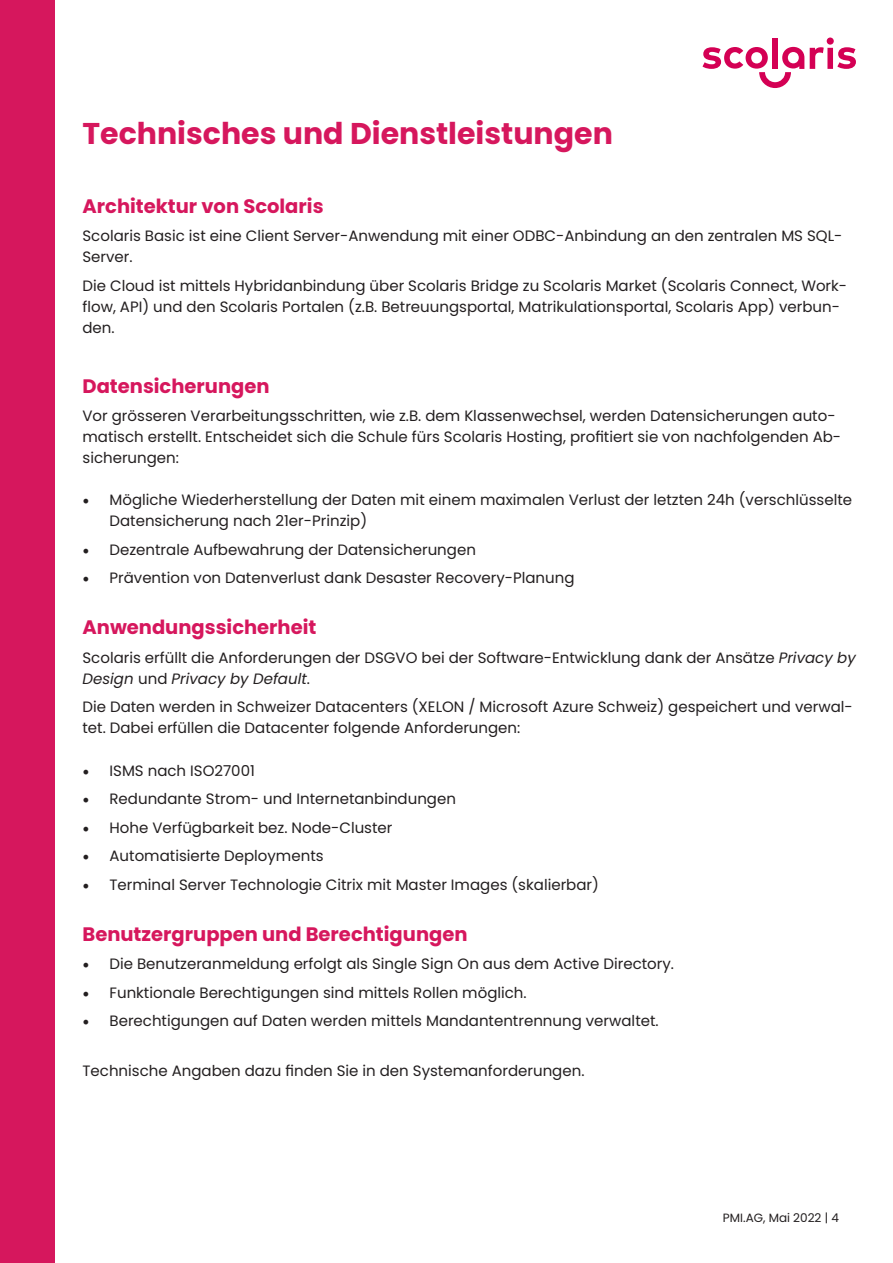
<style>
.page{position:relative;width:893px;height:1263px;background:#fff}
.page>*{position:absolute;margin:0;border:0;box-sizing:border-box;transform-origin:0 0}
.t1{font:700 30px "Poppins";color:#d6175d}
.t2{font:700 19.5px "Poppins";color:#d6175d}
.Absatzformat_2{font:15px/21px "Poppins";color:#231f20}
.Absatzformat_1{font:15px/21px "Poppins";color:#231f20}
.t3{font:12px "Poppins";color:#231f20}
.s1{font-family:"Minion Pro";font-size:18px}
.s2{font-style:italic}
</style>
<div class="page">
<svg style="left:810px;top:38px;width:46px;height:31px"></svg>
<div style="left:772px;top:38px;width:6px;height:31px;background:#d40054"></div>
<svg style="left:702px;top:47px;width:102px;height:41px"></svg>
<div style="left:0;top:0;width:54px;height:1263px;background:#d6175d"></div>
<p class="t1" style="left:82px;top:116px;width:532px">Technisches und Dienstleistungen</p>
<p class="t2" style="left:82px;top:194px;width:243px">Architektur von Scolaris</p>
<p class="Absatzformat_1" style="left:82px;top:225px;width:761px">Scolaris Basic ist eine Client Server-Anwendung mit einer ODBC-Anbindung an den zentralen MS SQL-<br>Server.</p>
<p class="Absatzformat_1" style="left:82px;top:275px;width:766px">Die Cloud ist mittels Hybridanbindung über Scolaris Bridge zu Scolaris Market (Scolaris Connect, Work&shy;flow, API) und den Scolaris Portalen (z.B. Betreuungsportal, Matrikulationsportal, Scolaris App) verbun&shy;den.</p>
<p class="t2" style="left:82px;top:374px;width:189px">Datensicherungen</p>
<p class="Absatzformat_2" style="left:82px;top:405px;width:760px">Vor grösseren Verarbeitungsschritten, wie z.B. dem Klassenwechsel, werden Datensicherungen auto&shy;matisch erstellt. Entscheidet sich die Schule fürs Scolaris Hosting, profitiert sie von nachfolgenden Ab&shy;sicherungen:</p>
<p class="Absatzformat_2" style="left:110px;top:490px;width:744px;text-indent:-27px"><span class="s1">•</span> Mögliche Wiederherstellung der Daten mit einem maximalen Verlust der letzten 24h (verschlüsselte<br>Datensicherung nach 21er-Prinzip)</p>
<p class="Absatzformat_2" style="left:82px;top:539px;width:395px"><span class="s1">•</span> Dezentrale Aufbewahrung der Datensicherungen</p>
<p class="Absatzformat_2" style="left:82px;top:568px;width:493px"><span class="s1">•</span> Prävention von Datenverlust dank Desaster Recovery-Planung</p>
<p class="t2" style="left:82px;top:616px;width:235px">Anwendungssicherheit</p>
<p class="Absatzformat_2" style="left:82px;top:647px;width:775px">Scolaris erfüllt die Anforderungen der DSGVO bei der Software-Entwicklung dank der Ansätze <span class="s2">Privacy by<br>Design</span> und <span class="s2">Privacy by Default</span>.</p>
<p class="Absatzformat_2" style="left:82px;top:697px;width:772px">Die Daten werden in Schweizer Datacenters (XELON / Microsoft Azure Schweiz) gespeichert und verwal&shy;tet. Dabei erfüllen die Datacenter folgende Anforderungen:</p>
<p class="Absatzformat_2" style="left:82px;top:760px;width:174px"><span class="s1">•</span> ISMS nach ISO27001</p>
<p class="Absatzformat_2" style="left:82px;top:788px;width:375px"><span class="s1">•</span> Redundante Strom- und Internetanbindungen</p>
<p class="Absatzformat_2" style="left:82px;top:817px;width:311px"><span class="s1">•</span> Hohe Verfügbarkeit bez. Node-Cluster</p>
<p class="Absatzformat_2" style="left:82px;top:845px;width:243px"><span class="s1">•</span> Automatisierte Deployments</p>
<p class="Absatzformat_2" style="left:82px;top:874px;width:518px"><span class="s1">•</span> Terminal Server Technologie Citrix mit Master Images (skalierbar)</p>
<p class="t2" style="left:82px;top:922px;width:387px">Benutzergruppen und Berechtigungen</p>
<p class="Absatzformat_2" style="left:82px;top:953px;width:593px"><span class="s1">•</span> Die Benutzeranmeldung erfolgt als Single Sign On aus dem Active Directory.</p>
<p class="Absatzformat_2" style="left:82px;top:982px;width:446px"><span class="s1">•</span> Funktionale Berechtigungen sind mittels Rollen möglich.</p>
<p class="Absatzformat_2" style="left:82px;top:1010px;width:578px"><span class="s1">•</span> Berechtigungen auf Daten werden mittels Mandantentrennung verwaltet.</p>
<p class="Absatzformat_2" style="left:82px;top:1060px;width:503px">Technische Angaben dazu finden Sie in den Systemanforderungen.</p>
<p class="t3" style="left:723px;top:1210px;width:118px">PMI.AG, Mai 2022 | 4</p>
</div>
